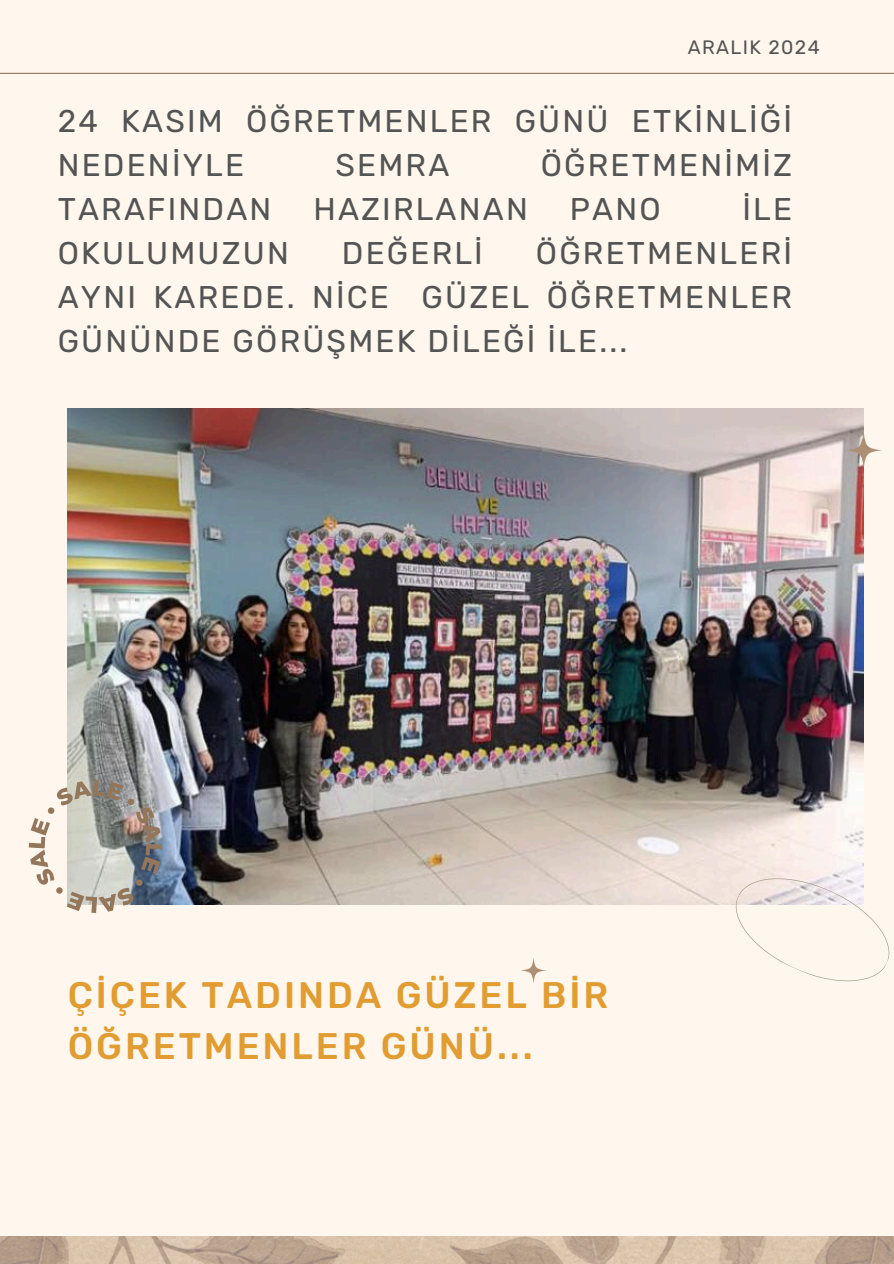
<style>
.page{position:relative;width:894px;height:1264px;background:#fff}
.page>*{position:absolute;margin:0;border:0;box-sizing:border-box;transform-origin:0 0}
.t1{font:500 36.75px/51.3px "Rubik";letter-spacing:.08em;color:#e19c32}
.t2{font:31.35px/43.8px "Rubik";letter-spacing:.07em;color:#545454}
.t3{font:19.35px "Rubik";letter-spacing:.07em;color:#545454}
</style>
<div class="page">
<div style="left:0;top:0;width:893px;height:1263px;background:#fff7ed"></div>
<img style="left:68px;top:408px;width:795px;height:497px">
<img style="left:0;top:1236px;width:893px;height:27px">
<hr style="left:0;top:73px;width:893px;height:1px;background:#94765b">
<svg style="left:728px;top:873px;width:162px;height:109px"></svg>
<svg style="left:29px;top:779px;width:132px;height:133px"></svg>
<svg style="left:845px;top:432px;width:36px;height:36px"></svg>
<svg style="left:521px;top:958px;width:25px;height:25px"></svg>
<p class="t3" style="left:687px;top:36px;width:133px">ARALIK 2024</p>
<p class="t2" style="left:58px;top:100px;width:735px">24 KASIM ÖĞRETMENLER GÜNÜ ETKİNLİĞİ<br>NEDENİYLE</p>
<p class="t2" style="left:335px;top:144px;width:115px">SEMRA</p>
<p class="t2" style="left:540px;top:144px;width:252px">ÖĞRETMENİMİZ</p>
<p class="t2" style="left:58px;top:188px;width:215px">TARAFINDAN</p>
<p class="t2" style="left:313px;top:188px;width:216px">HAZIRLANAN</p>
<p class="t2" style="left:569px;top:188px;width:92px">PANO</p>
<p class="t2" style="left:742px;top:188px;width:51px">İLE</p>
<p class="t2" style="left:58px;top:232px;width:232px">OKULUMUZUN</p>
<p class="t2" style="left:342px;top:232px;width:142px">DEĞERLİ</p>
<p class="t2" style="left:58px;top:232px;width:735px;text-align:justify;text-indent:478px">ÖĞRETMENLERİ AYNI KAREDE. NİCE GÜZEL ÖĞRETMENLER GÜNÜNDE GÖRÜŞMEK DİLEĞİ İLE...</p>
<p class="t1" style="left:68px;top:970px;width:541px">ÇİÇEK TADINDA GÜZEL BİR<br>ÖĞRETMENLER GÜNÜ...</p>
</div>
